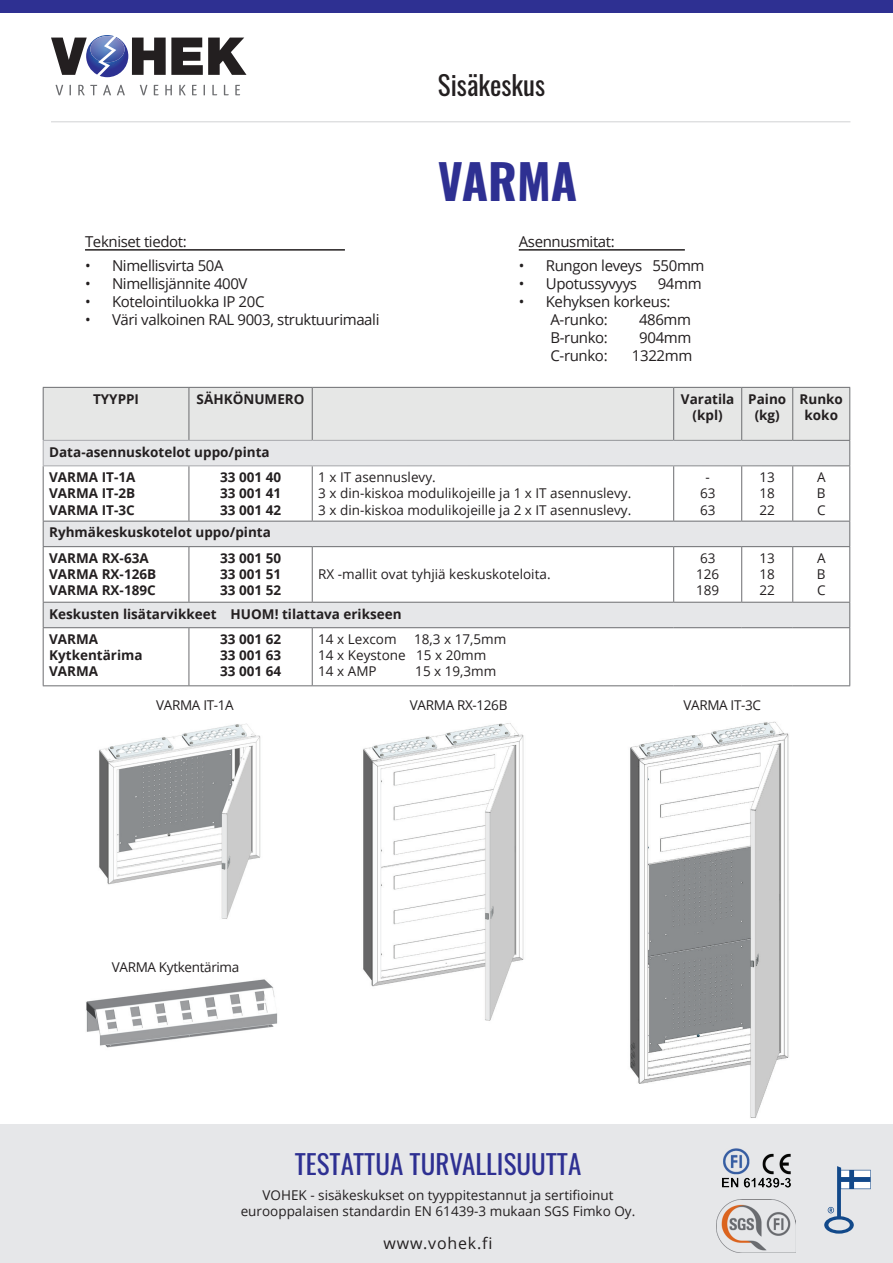
<style>
.page{position:relative;width:893px;height:1263px;background:#fff}
.page>*{position:absolute;margin:0;border:0;box-sizing:border-box;transform-origin:0 0}
.t1{font:700 48px "Oswald";color:#2e3092}
.t2{font:27px "Oswald";color:#2e3092}
.t3{font:27px "Oswald";color:#231f20}
.t4{font:15.9px "Open Sans";letter-spacing:.05em;color:#231f20}
.t5{font:15px/18px "Open Sans";letter-spacing:-.025em;color:#231f20}
.t6{font:13.5px/16.2px "Open Sans";color:#231f20;text-align:justify}
.t7{font:700 13.5px/16.2px "Open Sans";color:#231f20}
.t8{font:13.5px "Open Sans";letter-spacing:-.025em;color:#231f20}
</style>
<div class="page">
<div style="left:0;top:0;width:893px;height:13px;background:#2e3092"></div>
<svg style="left:56px;top:85px;width:184px;height:10px"></svg>
<svg style="left:51px;top:35px;width:196px;height:42px"></svg>
<img style="left:103px;top:38px;width:22px;height:24px">
<img style="left:90px;top:36px;width:23px;height:25px">
<hr style="left:51px;top:121px;width:799px;height:1px;background:#d1d2d4">
<svg style="left:44px;top:466px;width:805px;height:161px"></svg>
<hr style="left:43px;top:466px;width:1px;height:55px;background:#6c6d70">
<hr style="left:189px;top:466px;width:1px;height:55px;background:#6c6d70">
<hr style="left:312px;top:466px;width:1px;height:55px;background:#6c6d70">
<hr style="left:673px;top:466px;width:1px;height:55px;background:#6c6d70">
<hr style="left:741px;top:466px;width:1px;height:55px;background:#6c6d70">
<hr style="left:792px;top:466px;width:1px;height:55px;background:#6c6d70">
<hr style="left:849px;top:466px;width:1px;height:55px;background:#6c6d70">
<hr style="left:43px;top:521px;width:146px;height:1px;background:#6c6d70">
<svg style="left:43px;top:521px;width:1px;height:25px"></svg>
<hr style="left:189px;top:521px;width:123px;height:1px;background:#6c6d70">
<hr style="left:312px;top:521px;width:362px;height:1px;background:#6c6d70">
<hr style="left:674px;top:521px;width:68px;height:1px;background:#6c6d70">
<hr style="left:742px;top:521px;width:51px;height:1px;background:#6c6d70">
<hr style="left:793px;top:521px;width:57px;height:1px;background:#6c6d70">
<svg style="left:849px;top:521px;width:1px;height:25px"></svg>
<hr style="left:43px;top:546px;width:146px;height:1px;background:#6c6d70">
<hr style="left:43px;top:547px;width:1px;height:55px;background:#6c6d70">
<hr style="left:189px;top:546px;width:123px;height:1px;background:#6c6d70">
<hr style="left:189px;top:547px;width:1px;height:55px;background:#6c6d70">
<hr style="left:312px;top:546px;width:362px;height:1px;background:#6c6d70">
<hr style="left:312px;top:547px;width:1px;height:55px;background:#6c6d70">
<hr style="left:674px;top:546px;width:68px;height:1px;background:#6c6d70">
<hr style="left:673px;top:547px;width:1px;height:55px;background:#6c6d70">
<hr style="left:742px;top:546px;width:51px;height:1px;background:#6c6d70">
<hr style="left:741px;top:547px;width:1px;height:55px;background:#6c6d70">
<hr style="left:793px;top:546px;width:57px;height:1px;background:#6c6d70">
<hr style="left:792px;top:547px;width:1px;height:55px;background:#6c6d70">
<hr style="left:849px;top:547px;width:1px;height:55px;background:#6c6d70">
<hr style="left:43px;top:602px;width:146px;height:1px;background:#6c6d70">
<svg style="left:43px;top:603px;width:1px;height:24px"></svg>
<hr style="left:189px;top:602px;width:123px;height:1px;background:#6c6d70">
<hr style="left:312px;top:602px;width:362px;height:1px;background:#6c6d70">
<hr style="left:674px;top:602px;width:68px;height:1px;background:#6c6d70">
<hr style="left:742px;top:602px;width:51px;height:1px;background:#6c6d70">
<hr style="left:793px;top:602px;width:57px;height:1px;background:#6c6d70">
<svg style="left:849px;top:603px;width:1px;height:24px"></svg>
<hr style="left:43px;top:627px;width:146px;height:1px;background:#6c6d70">
<hr style="left:43px;top:628px;width:1px;height:57px;background:#6c6d70">
<hr style="left:189px;top:627px;width:123px;height:1px;background:#6c6d70">
<hr style="left:189px;top:628px;width:1px;height:57px;background:#6c6d70">
<hr style="left:312px;top:627px;width:362px;height:1px;background:#6c6d70">
<hr style="left:312px;top:628px;width:1px;height:57px;background:#6c6d70">
<hr style="left:674px;top:627px;width:68px;height:1px;background:#6c6d70">
<hr style="left:742px;top:627px;width:51px;height:1px;background:#6c6d70">
<hr style="left:793px;top:627px;width:57px;height:1px;background:#6c6d70">
<hr style="left:849px;top:628px;width:1px;height:57px;background:#6c6d70">
<hr style="left:43px;top:685px;width:146px;height:1px;background:#6c6d70">
<hr style="left:189px;top:685px;width:123px;height:1px;background:#6c6d70">
<hr style="left:312px;top:685px;width:362px;height:1px;background:#6c6d70">
<hr style="left:674px;top:685px;width:68px;height:1px;background:#6c6d70">
<hr style="left:742px;top:685px;width:51px;height:1px;background:#6c6d70">
<hr style="left:793px;top:685px;width:57px;height:1px;background:#6c6d70">
<div style="left:43px;top:387px;width:807px;height:78px;background:#e6e7e6"></div>
<hr style="left:85px;top:249px;width:260px;height:2px;background:#231f20">
<hr style="left:519px;top:249px;width:166px;height:2px;background:#231f20">
<img style="left:363px;top:723px;width:161px;height:298px">
<img style="left:99px;top:723px;width:162px;height:196px">
<img style="left:630px;top:721px;width:159px;height:397px">
<img style="left:86px;top:979px;width:192px;height:69px">
<div style="left:0;top:1124px;width:893px;height:139px;background:#e6e7e9"></div>
<svg style="left:824px;top:1166px;width:47px;height:67px"></svg>
<img style="left:717px;top:1200px;width:79px;height:52px">
<img style="left:722px;top:1148px;width:69px;height:40px">
<h2 class="t3" style="left:438px;top:61px;width:109px">Sisäkeskus</h2>
<p class="t5" style="left:85px;top:232px;width:103px">Tekniset tiedot:</p>
<p class="t5" style="left:85px;top:256px;width:140px">• Nimellisvirta 50A</p>
<p class="t5" style="left:85px;top:274px;width:164px">• Nimellisjännite 400V</p>
<p class="t5" style="left:85px;top:292px;width:181px">• Kotelointiluokka IP 20C</p>
<p class="t5" style="left:85px;top:310px;width:296px">• Väri valkoinen RAL 9003, struktuurimaali</p>
<h1 class="t1" style="left:438px;top:156px;width:141px">VARMA</h1>
<p class="t5" style="left:519px;top:232px;width:98px">Asennusmitat:</p>
<p class="t5" style="left:519px;top:256px;width:187px">• Rungon leveys 550mm</p>
<p class="t5" style="left:519px;top:274px;width:120px">• Upotussyvyys</p>
<p class="t5" style="left:658px;top:274px;width:45px">94mm</p>
<p class="t5" style="left:550px;top:292px;width:121px;text-indent:-32px">• Kehyksen korkeus:<br>A-runko:</p>
<p class="t5" style="left:639px;top:310px;width:54px">486mm</p>
<p class="t5" style="left:550px;top:328px;width:59px">B-runko:</p>
<p class="t5" style="left:639px;top:328px;width:54px">904mm</p>
<p class="t5" style="left:550px;top:346px;width:59px">C-runko:</p>
<p class="t5" style="left:632px;top:346px;width:62px">1322mm</p>
<p class="t7" style="left:93px;top:390px;width:48px">TYYPPI</p>
<p class="t7" style="left:197px;top:390px;width:109px">SÄHKÖNUMERO</p>
<p class="t7" style="left:681px;top:390px;width:55px;text-align:center">Varatila (kpl)</p>
<p class="t7" style="left:748px;top:390px;width:39px;text-align:center">Paino (kg)</p>
<p class="t7" style="left:800px;top:390px;width:45px;text-align:center">Runko koko</p>
<p class="t7" style="left:49px;top:439px;width:222px;line-height:25.5px">Data-asennuskotelot uppo/pinta<br>VARMA IT-1A</p>
<p class="t7" style="left:49px;top:485px;width:87px">VARMA IT-2B<br>VARMA IT-3C</p>
<p class="t7" style="left:220px;top:469px;width:62px;text-align:justify">33 001 40<br>33 001 41<br>33 001 42</p>
<p class="t6" style="left:318px;top:469px;width:314px;text-align:left">1 x IT asennuslevy.<br>3 x din-kiskoa modulikojeille ja 1 x IT asennuslevy.<br>3 x din-kiskoa modulikojeille ja 2 x IT asennuslevy.</p>
<p class="t6" style="left:700px;top:469px;width:17px;text-align:center">-<br>63<br>63</p>
<p class="t6" style="left:759px;top:469px;width:17px">13<br>18<br>22</p>
<p class="t6" style="left:817px;top:469px;width:10px">A B C</p>
<p class="t7" style="left:49px;top:519px;width:223px;line-height:25.5px">Ryhmäkeskuskotelot uppo/pinta<br>VARMA RX-63A</p>
<p class="t7" style="left:49px;top:566px;width:109px">VARMA RX-126B<br>VARMA RX-189C</p>
<p class="t7" style="left:220px;top:550px;width:62px;text-align:justify">33 001 50<br>33 001 51<br>33 001 52</p>
<p class="t6" style="left:696px;top:550px;width:25px;text-align:left">63<br>126<br>189</p>
<p class="t6" style="left:759px;top:550px;width:17px">13<br>18<br>22</p>
<p class="t6" style="left:817px;top:550px;width:10px">A B C</p>
<p class="t6" style="left:318px;top:566px;width:234px">RX -mallit ovat tyhjiä keskuskoteloita.</p>
<p class="t7" style="left:49px;top:600px;width:354px;line-height:25.5px">Keskusten lisätarvikkeet HUOM! tilattava erikseen<br>VARMA</p>
<p class="t7" style="left:49px;top:647px;width:95px">Kytkentärima<br>VARMA</p>
<p class="t7" style="left:220px;top:631px;width:62px;text-align:justify">33 001 62<br>33 001 63<br>33 001 64</p>
<p class="t6" style="left:318px;top:631px;width:80px">14 x Lexcom</p>
<p class="t6" style="left:318px;top:631px;width:190px;text-align:left;text-indent:96px">18,3 x 17,5mm<br>14 x Keystone 15 x 20mm<br>14 x AMP</p>
<p class="t6" style="left:415px;top:663px;width:83px">15 x 19,3mm</p>
<p class="t8" style="left:156px;top:696px;width:79px">VARMA IT-1A</p>
<p class="t8" style="left:410px;top:696px;width:99px">VARMA RX-126B</p>
<p class="t8" style="left:683px;top:696px;width:79px">VARMA IT-3C</p>
<p class="t8" style="left:112px;top:957px;width:129px">VARMA Kytkentärima</p>
<h2 class="t2" style="left:295px;top:1139px;width:288px">TESTATTUA TURVALLISUUTTA</h2>
<p class="t6" style="left:241px;top:1186px;width:396px;text-align:center">VOHEK - sisäkeskukset on tyyppitestannut ja sertifioinut eurooppalaisen standardin EN 61439-3 mukaan SGS Fimko Oy.</p>
<p class="t4" style="left:384px;top:1233px;width:110px">www.vohek.fi</p>
</div>
